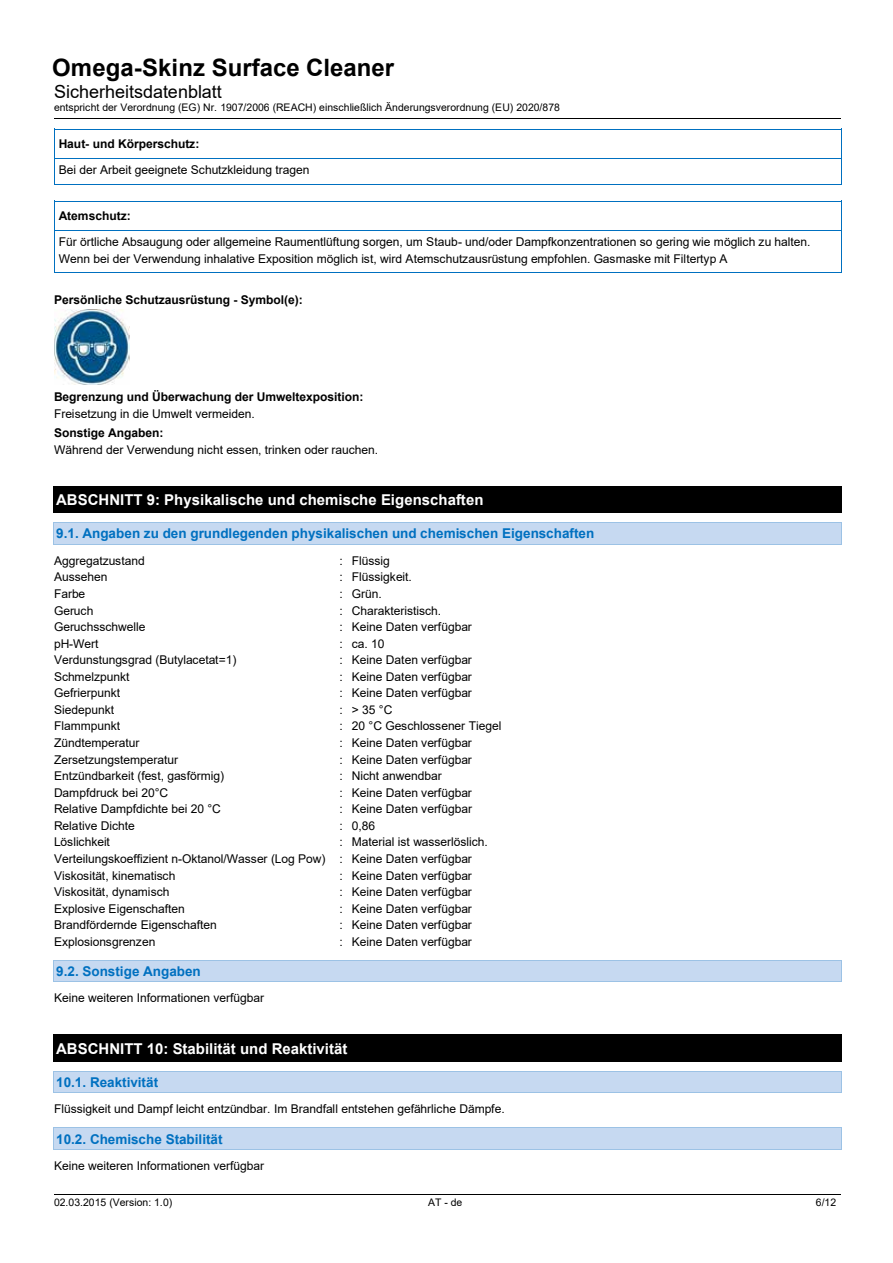
<style>
.page{position:relative;width:893px;height:1263px;background:#fff}
.page>*{position:absolute;margin:0;border:0;box-sizing:border-box;transform-origin:0 0}
.t1{font:700 24px "Arial";color:#000}
.t2{font:18px "Arial";color:#000}
.t3{font:700 15px "Arial";color:#fff}
.t4{font:700 13.5px "Arial";color:#0070c0}
.t5{font:12px/16.6px "Arial";letter-spacing:-.005em;color:#000}
.t6{font:700 12px "Arial";color:#000}
.t7{font:10.5px "Arial";color:#000}
</style>
<div class="page">
<hr style="left:54px;top:118px;width:787px;height:1px;background:#000">
<hr style="left:54px;top:1194px;width:264px;height:1px;background:#000">
<hr style="left:318px;top:1194px;width:259px;height:1px;background:#000">
<hr style="left:578px;top:1194px;width:263px;height:1px;background:#000">
<hr style="left:55px;top:129px;width:786px;height:1px;background:#0070c0">
<hr style="left:55px;top:158px;width:786px;height:1px;background:#0070c0">
<svg style="left:54px;top:129px;width:1px;height:56px"></svg>
<hr style="left:55px;top:184px;width:786px;height:1px;background:#0070c0">
<svg style="left:841px;top:129px;width:1px;height:56px"></svg>
<hr style="left:55px;top:201px;width:786px;height:1px;background:#0070c0">
<svg style="left:54px;top:201px;width:1px;height:34px"></svg>
<hr style="left:55px;top:230px;width:786px;height:1px;background:#0070c0">
<svg style="left:841px;top:201px;width:1px;height:34px"></svg>
<hr style="left:54px;top:235px;width:1px;height:37px;background:#0070c0">
<hr style="left:55px;top:272px;width:786px;height:1px;background:#0070c0">
<hr style="left:841px;top:235px;width:1px;height:37px;background:#0070c0">
<div style="left:54px;top:486px;width:787px;height:27px;background:#000"></div>
<hr style="left:54px;top:513px;width:787px;height:1px;background:#000">
<svg style="left:841px;top:486px;width:1px;height:27px"></svg>
<div style="left:54px;top:523px;width:787px;height:21px;background:#c6d9f1"></div>
<hr style="left:54px;top:522px;width:787px;height:1px;background:#9cc2e5">
<hr style="left:54px;top:544px;width:787px;height:1px;background:#9cc2e5">
<svg style="left:841px;top:522px;width:1px;height:23px"></svg>
<div style="left:54px;top:960px;width:787px;height:22px;background:#c6d9f1"></div>
<hr style="left:54px;top:960px;width:787px;height:1px;background:#9cc2e5">
<hr style="left:54px;top:982px;width:787px;height:1px;background:#9cc2e5">
<svg style="left:841px;top:960px;width:1px;height:22px"></svg>
<div style="left:54px;top:1035px;width:787px;height:26px;background:#000"></div>
<hr style="left:54px;top:1061px;width:787px;height:1px;background:#000">
<svg style="left:841px;top:1035px;width:1px;height:27px"></svg>
<div style="left:54px;top:1071px;width:787px;height:21px;background:#c6d9f1"></div>
<hr style="left:54px;top:1071px;width:787px;height:1px;background:#9cc2e5">
<hr style="left:54px;top:1092px;width:787px;height:1px;background:#9cc2e5">
<svg style="left:841px;top:1071px;width:1px;height:22px"></svg>
<div style="left:54px;top:1128px;width:787px;height:21px;background:#c6d9f1"></div>
<hr style="left:54px;top:1128px;width:787px;height:1px;background:#9cc2e5">
<hr style="left:54px;top:1149px;width:787px;height:1px;background:#9cc2e5">
<svg style="left:841px;top:1128px;width:1px;height:22px"></svg>
<img style="left:54px;top:309px;width:75px;height:75px">
<h1 class="t1" style="left:52px;top:50px;width:343px">Omega-Skinz Surface Cleaner</h1>
<h2 class="t2" style="left:54px;top:79px;width:169px">Sicherheitsdatenblatt</h2>
<p class="t7" style="left:54px;top:100px;width:508px">entspricht der Verordnung (EG) Nr. 1907/2006 (REACH) einschließlich Änderungsverordnung (EU) 2020/878</p>
<p class="t6" style="left:59px;top:136px;width:142px">Haut- und Körperschutz:</p>
<p class="t5" style="left:59px;top:161px;width:252px">Bei der Arbeit geeignete Schutzkleidung tragen</p>
<p class="t6" style="left:59px;top:208px;width:74px">Atemschutz:</p>
<p class="t5" style="left:59px;top:234px;width:753px">Für örtliche Absaugung oder allgemeine Raumentlüftung sorgen, um Staub- und/oder Dampfkonzentrationen so gering wie möglich zu halten.<br>Wenn bei der Verwendung inhalative Exposition möglich ist, wird Atemschutzausrüstung empfohlen. Gasmaske mit Filtertyp A</p>
<p class="t6" style="left:54px;top:291px;width:250px">Persönliche Schutzausrüstung - Symbol(e):</p>
<p class="t6" style="left:54px;top:389px;width:311px">Begrenzung und Überwachung der Umweltexposition:</p>
<p class="t5" style="left:54px;top:405px;width:202px">Freisetzung in die Umwelt vermeiden.</p>
<p class="t6" style="left:54px;top:425px;width:111px">Sonstige Angaben:</p>
<p class="t5" style="left:54px;top:441px;width:326px">Während der Verwendung nicht essen, trinken oder rauchen.</p>
<p class="t3" style="left:56px;top:489px;width:429px">ABSCHNITT 9: Physikalische und chemische Eigenschaften</p>
<p class="t4" style="left:56px;top:524px;width:540px">9.1. Angaben zu den grundlegenden physikalischen und chemischen Eigenschaften</p>
<p class="t5" style="left:54px;top:552px;width:92px">Aggregatzustand</p>
<p class="t5" style="left:339px;top:552px;width:52px">: Flüssig</p>
<p class="t5" style="left:54px;top:569px;width:55px">Aussehen</p>
<p class="t5" style="left:339px;top:569px;width:74px">: Flüssigkeit.</p>
<p class="t5" style="left:54px;top:585px;width:33px">Farbe</p>
<p class="t5" style="left:339px;top:585px;width:44px">: Grün.</p>
<p class="t5" style="left:54px;top:602px;width:41px">Geruch</p>
<p class="t5" style="left:339px;top:602px;width:103px">: Charakteristisch.</p>
<p class="t5" style="left:54px;top:618px;width:93px">Geruchsschwelle</p>
<p class="t5" style="left:339px;top:618px;width:134px">: Keine Daten verfügbar</p>
<p class="t5" style="left:54px;top:635px;width:46px">pH-Wert</p>
<p class="t5" style="left:339px;top:635px;width:47px">: ca. 10</p>
<p class="t5" style="left:54px;top:652px;width:184px">Verdunstungsgrad (Butylacetat=1)</p>
<p class="t5" style="left:339px;top:652px;width:134px">: Keine Daten verfügbar</p>
<p class="t5" style="left:54px;top:668px;width:77px">Schmelzpunkt</p>
<p class="t5" style="left:339px;top:668px;width:134px">: Keine Daten verfügbar</p>
<p class="t5" style="left:54px;top:685px;width:68px">Gefrierpunkt</p>
<p class="t5" style="left:339px;top:685px;width:134px">: Keine Daten verfügbar</p>
<p class="t5" style="left:54px;top:701px;width:62px">Siedepunkt</p>
<p class="t5" style="left:339px;top:701px;width:55px">: &gt;35°C</p>
<p class="t5" style="left:54px;top:718px;width:68px">Flammpunkt</p>
<p class="t5" style="left:339px;top:718px;width:164px">: 20 °C Geschlossener Tiegel</p>
<p class="t5" style="left:54px;top:734px;width:87px">Zündtemperatur</p>
<p class="t5" style="left:339px;top:734px;width:134px">: Keine Daten verfügbar</p>
<p class="t5" style="left:54px;top:751px;width:126px">Zersetzungstemperatur</p>
<p class="t5" style="left:339px;top:751px;width:134px">: Keine Daten verfügbar</p>
<p class="t5" style="left:54px;top:767px;width:172px">Entzündbarkeit (fest, gasförmig)</p>
<p class="t5" style="left:339px;top:767px;width:104px">: Nicht anwendbar</p>
<p class="t5" style="left:54px;top:784px;width:116px">Dampfdruck bei 20°C</p>
<p class="t5" style="left:339px;top:784px;width:134px">: Keine Daten verfügbar</p>
<p class="t5" style="left:54px;top:801px;width:168px">Relative Dampfdichte bei 20 °C</p>
<p class="t5" style="left:339px;top:801px;width:134px">: Keine Daten verfügbar</p>
<p class="t5" style="left:54px;top:817px;width:82px">Relative Dichte</p>
<p class="t5" style="left:339px;top:817px;width:37px">: 0,86</p>
<p class="t5" style="left:54px;top:834px;width:58px">Löslichkeit</p>
<p class="t5" style="left:54px;top:834px;width:435px;text-indent:285px">: Material ist wasserlöslich.<br>Verteilungskoeffizient n-Oktanol/Wasser (Log Pow) : Keine Daten verfügbar<br>Viskosität, kinematisch</p>
<p class="t5" style="left:339px;top:867px;width:134px">: Keine Daten verfügbar</p>
<p class="t5" style="left:54px;top:883px;width:117px">Viskosität, dynamisch</p>
<p class="t5" style="left:339px;top:883px;width:134px">: Keine Daten verfügbar</p>
<p class="t5" style="left:54px;top:900px;width:132px">Explosive Eigenschaften</p>
<p class="t5" style="left:339px;top:900px;width:134px">: Keine Daten verfügbar</p>
<p class="t5" style="left:54px;top:917px;width:164px">Brandfördernde Eigenschaften</p>
<p class="t5" style="left:339px;top:917px;width:134px">: Keine Daten verfügbar</p>
<p class="t5" style="left:54px;top:933px;width:103px">Explosionsgrenzen</p>
<p class="t5" style="left:339px;top:933px;width:134px">: Keine Daten verfügbar</p>
<p class="t4" style="left:56px;top:962px;width:146px">9.2. Sonstige Angaben</p>
<p class="t5" style="left:54px;top:990px;width:212px">Keine weiteren Informationen verfügbar</p>
<p class="t3" style="left:56px;top:1038px;width:293px">ABSCHNITT 10: Stabilität und Reaktivität</p>
<p class="t4" style="left:56px;top:1072px;width:104px">10.1. Reaktivität</p>
<p class="t5" style="left:54px;top:1101px;width:452px">Flüssigkeit und Dampf leicht entzündbar. Im Brandfall entstehen gefährliche Dämpfe.</p>
<p class="t4" style="left:56px;top:1129px;width:168px">10.2. Chemische Stabilität</p>
<p class="t5" style="left:54px;top:1158px;width:212px">Keine weiteren Informationen verfügbar</p>
<p class="t7" style="left:54px;top:1195px;width:120px">02.03.2015 (Version: 1.0)</p>
<p class="t7" style="left:428px;top:1195px;width:36px">AT - de</p>
<p class="t7" style="left:816px;top:1195px;width:22px">6/12</p>
</div>
